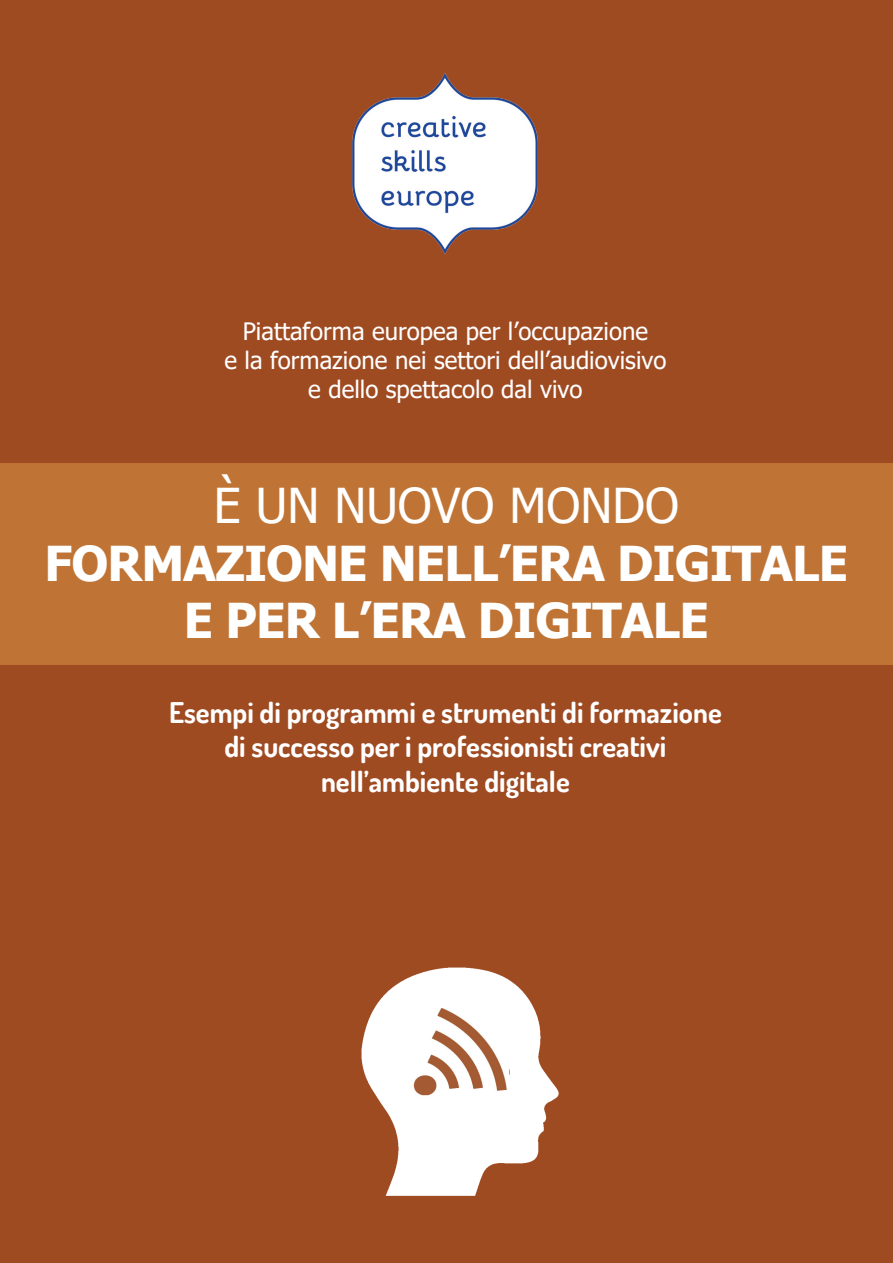
<style>
.page{position:relative;width:893px;height:1263px;background:#9f4b22}
.page>*{position:absolute;margin:0;border:0;box-sizing:border-box;transform-origin:0 0}
.t1{font:700 48px/57.6px "Tahoma";letter-spacing:-.02em;color:#fff;text-align:center}
.t2{font:48px "Tahoma";color:#fff}
.t3{font:700 28.5px/34.2px "Dosis";color:#fff;text-align:center}
.t4{font:24px/28.8px "Tahoma";color:#fff;text-align:center}
</style>
<div class="page">
<img style="left:331px;top:951px;width:244px;height:277px">
<img style="left:342px;top:64px;width:205px;height:198px">
<div style="left:0;top:463px;width:893px;height:202px;background:#bf7436"></div>
<svg style="left:443px;top:1188px;width:2px;height:9px"></svg>
<p class="t4" style="left:224px;top:318px;width:443px">Piattaforma europea per l’occupazione<br>e la formazione nei settori dell’audiovisivo e dello spettacolo dal vivo</p>
<h1 class="t2" style="left:214px;top:474px;width:467px">È UN NUOVO MONDO</h1>
<h1 class="t1" style="left:45px;top:536px;width:805px">FORMAZIONE NELL’ERA DIGITALE<br>E PER L’ERA DIGITALE</h1>
<p class="t3" style="left:169px;top:695px;width:554px">Esempi di programmi e strumenti di formazione di successo per i professionisti creativi nell’ambiente digitale</p>
</div>
